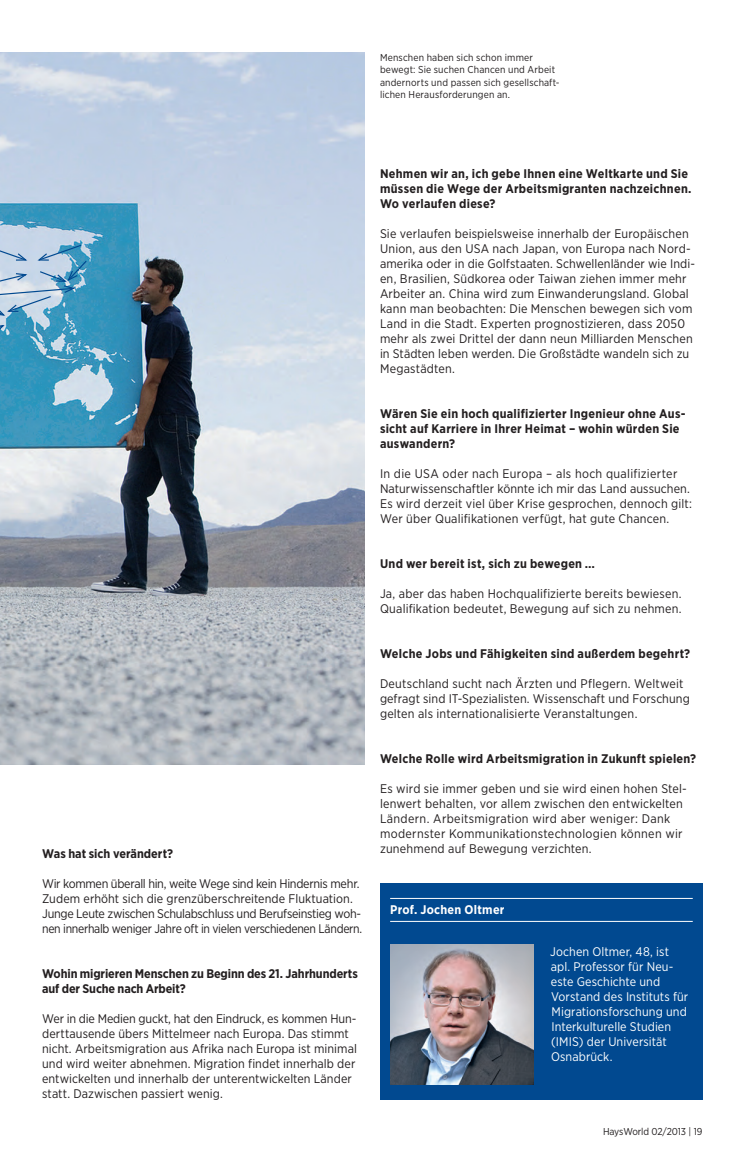
<style>
.page{position:relative;width:745px;height:1170px;background:#fff}
.page>*{position:absolute;margin:0;border:0;box-sizing:border-box;transform-origin:0 0}
.Bodycopy{font:12.5px/15px "Gotham Narrow";letter-spacing:.01em;color:#231f20}
.Bodycopy-2{font:700 12.5px/15px "Gotham Narrow";letter-spacing:.02em;color:#231f20}
.Bodycopy-3{font:12.5px/15px "Gotham Narrow";letter-spacing:-.02em;color:#231f20}
.t1{font:12.5px/15px "Gotham Narrow";letter-spacing:.005em;color:#fff}
.Bodycopy-4{font:700 12.5px/15px "Gotham Narrow";letter-spacing:-.01em;color:#231f20}
.Bodycopy-5{font:700 12.5px "Gotham Narrow";color:#231f20}
.t2{font:700 12.5px "Gotham Narrow";letter-spacing:.02em;color:#fff}
.Bodycopy-6{font:10px/12.5px "Gotham Narrow";letter-spacing:.015em;color:#231f20}
.Bodycopy-7{font:10px "Gotham Narrow";letter-spacing:-.01em;color:#231f20}
</style>
<div class="page">
<img style="left:0;top:53px;width:365px;height:711px">
<div style="left:380px;top:883px;width:322px;height:217px;background:#014990"></div>
<hr style="left:390px;top:897px;width:302px;height:1px;background:#fff">
<hr style="left:390px;top:920px;width:302px;height:1px;background:#fff">
<img style="left:390px;top:944px;width:143px;height:140px">
<svg style="left:0;top:244px;width:88px;height:72px;background:#96bcd6"></svg>
<svg style="left:0;top:324px;width:6px;height:18px"></svg>
<p class="Bodycopy-6" style="left:380px;top:51px;width:181px">Menschen haben sich schon immer bewegt: Sie suchen Chancen und Arbeit andernorts und passen sich gesellschaft&shy;lichen Herausforderungen an.</p>
<p class="Bodycopy-5" style="left:42px;top:845px;width:132px">Was hat sich verändert?</p>
<p class="Bodycopy-3" style="left:42px;top:875px;width:321px">Wir kommen überall hin, weite Wege sind kein Hindernis mehr.<br>Zudem erhöht sich die grenzüberschreitende Fluktuation.<br>Junge Leute zwischen Schulabschluss und Berufseinstieg woh&shy;nen innerhalb weniger Jahre oft in vielen verschiedenen Ländern.</p>
<p class="Bodycopy-4" style="left:42px;top:965px;width:317px">Wohin migrieren Menschen zu Beginn des 21. Jahrhunderts auf der Suche nach Arbeit?</p>
<p class="Bodycopy" style="left:42px;top:1010px;width:316px">Wer in die Medien guckt, hat den Eindruck, es kommen Hun&shy;derttausende übers Mittelmeer nach Europa. Das stimmt nicht. Arbeitsmigration aus Afrika nach Europa ist minimal und wird weiter abnehmen. Migration findet innerhalb der entwickelten und innerhalb der unterentwickelten Länder statt. Dazwischen passiert wenig.</p>
<p class="Bodycopy-2" style="left:380px;top:165px;width:313px">Nehmen wir an, ich gebe Ihnen eine Weltkarte und Sie müssen die Wege der Arbeitsmigranten nachzeichnen.<br>Wo verlaufen diese?</p>
<p class="Bodycopy" style="left:380px;top:225px;width:316px">Sie verlaufen beispielsweise innerhalb der Europäischen Union, aus den USA nach Japan, von Europa nach Nord&shy;amerika oder in die Golfstaaten. Schwellenländer wie Indi&shy;en, Brasilien, Südkorea oder Taiwan ziehen immer mehr Arbeiter an. China wird zum Einwanderungsland. Global kann man beobachten: Die Menschen bewegen sich vom Land in die Stadt. Experten prognostizieren, dass 2050 mehr als zwei Drittel der dann neun Milliarden Menschen in Städten leben werden. Die Großstädte wandeln sich zu Megastädten.</p>
<p class="Bodycopy-2" style="left:380px;top:405px;width:307px">Wären Sie ein hoch qualifizierter Ingenieur ohne Aus&shy;sicht auf Karriere in Ihrer Heimat – wohin würden Sie auswandern?</p>
<p class="Bodycopy" style="left:380px;top:465px;width:313px">In die USA oder nach Europa – als hoch qualifizierter Naturwissenschaftler könnte ich mir das Land aussuchen.<br>Es wird derzeit viel über Krise gesprochen, dennoch gilt:<br>Wer über Qualifikationen verfügt, hat gute Chancen.</p>
<p class="Bodycopy-2" style="left:380px;top:556px;width:216px">Und wer bereit ist, sich zu bewegen …</p>
<p class="Bodycopy" style="left:380px;top:585px;width:303px">Ja, aber das haben Hochqualifizierte bereits bewiesen.<br>Qualifikation bedeutet, Bewegung auf sich zu nehmen.</p>
<p class="Bodycopy-2" style="left:380px;top:646px;width:311px">Welche Jobs und Fähigkeiten sind außerdem begehrt?</p>
<p class="Bodycopy" style="left:380px;top:675px;width:311px">Deutschland sucht nach Ärzten und Pflegern. Weltweit gefragt sind IT-Spezialisten. Wissenschaft und Forschung gelten als internationalisierte Veranstaltungen.</p>
<p class="Bodycopy-2" style="left:380px;top:751px;width:317px">Welche Rolle wird Arbeitsmigration in Zukunft spielen?</p>
<p class="Bodycopy" style="left:380px;top:780px;width:308px">Es wird sie immer geben und sie wird einen hohen Stel&shy;lenwert behalten, vor allem zwischen den entwickelten Ländern. Arbeitsmigration wird aber weniger: Dank modernster Kommunikationstechnologien können wir zunehmend auf Bewegung verzichten.</p>
<p class="t2" style="left:390px;top:901px;width:116px">Prof. Jochen Oltmer</p>
<p class="t1" style="left:550px;top:943px;width:139px">Jochen Oltmer, 48, ist apl. Professor für Neu&shy;este Geschichte und<br>Vorstand des Instituts für<br>Migrationsforschung und<br>Interkulturelle Studien (IMIS) der Universität<br>Osnabrück.</p>
<p class="Bodycopy-7" style="left:602px;top:1125px;width:101px">HaysWorld 02/2013 | 19</p>
</div>
